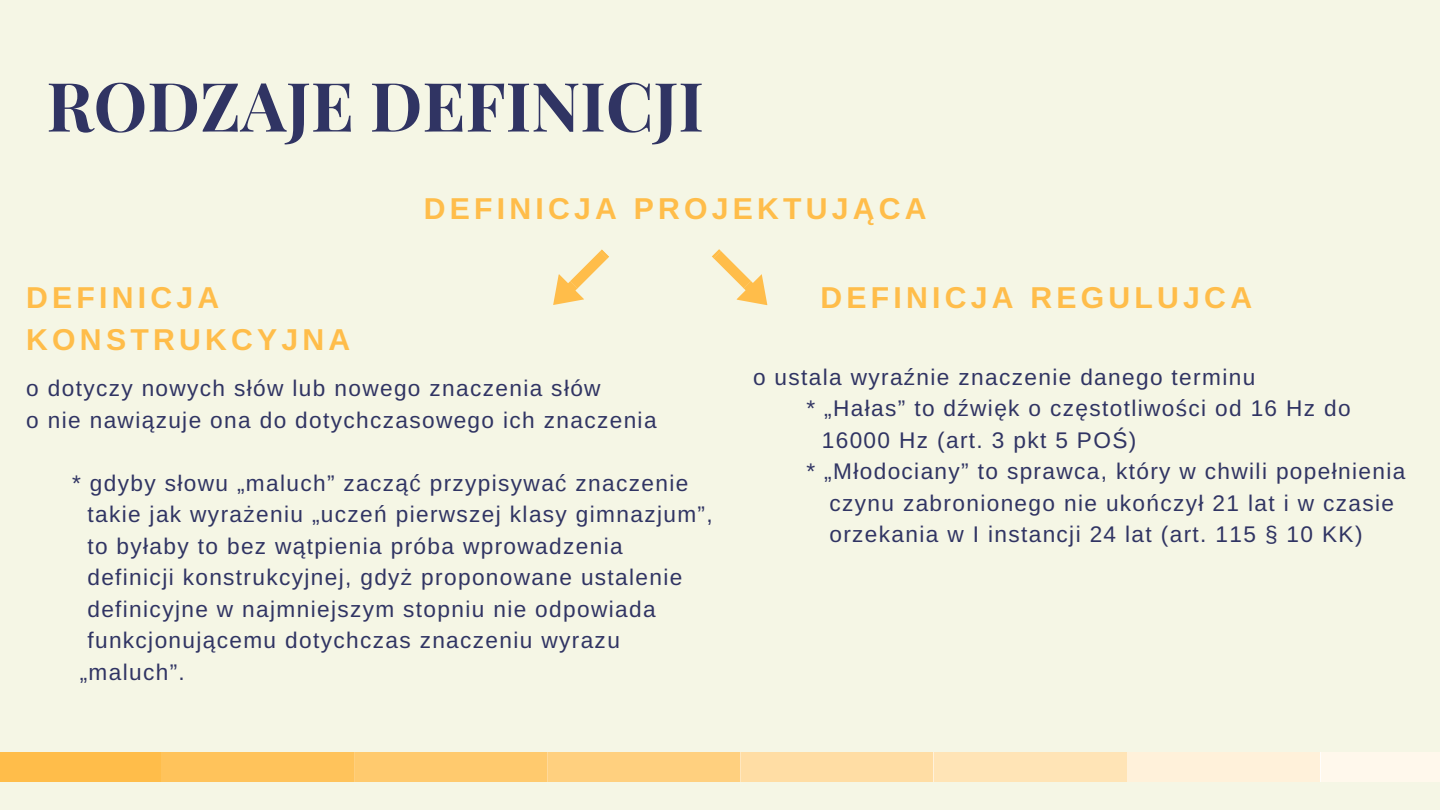
<style>
.page{position:relative;width:1440px;height:810px;background:#f5f6e5}
.page>*{position:absolute;margin:0;border:0;box-sizing:border-box;transform-origin:0 0}
.t1{font:700 67.9px "Playfair Display";color:#303463}
.t2{font:700 30.2px "Arimo";letter-spacing:.14em;color:#ffbd4a}
.t3{font:22.6px/31.5px "Arimo";letter-spacing:.06em;color:#303463}
.s1{font-family:"Liberation Sans"}
</style>
<div class="page">
<div style="left:0;top:752px;width:1440px;height:30px;background:#ffbd4a"></div>
<div style="left:741px;top:752px;width:193px;height:30px;background:#ffdda4"></div>
<div style="left:1127px;top:752px;width:193px;height:30px;background:#fff1da"></div>
<div style="left:354px;top:752px;width:193px;height:30px;background:#ffca6e"></div>
<div style="left:1320px;top:752px;width:120px;height:30px;background:#fff8ec"></div>
<div style="left:934px;top:752px;width:193px;height:30px;background:#ffe4b6"></div>
<div style="left:547px;top:752px;width:194px;height:30px;background:#ffd07f"></div>
<div style="left:161px;top:752px;width:193px;height:30px;background:#ffc35b"></div>
<svg style="left:553px;top:249px;width:56px;height:56px"></svg>
<svg style="left:712px;top:249px;width:56px;height:57px"></svg>
<h1 class="t1" style="left:46px;top:58px;width:659px">RODZAJE DEFINICJI</h1>
<h2 class="t2" style="left:424px;top:192px;width:505px">DEFINICJA PROJEKTUJ<span class="s1">Ą</span>CA</h2>
<h2 class="t2" style="left:26px;top:280px;width:195px">DEFINICJA</h2>
<h2 class="t2" style="left:820px;top:280px;width:433px">DEFINICJA REGULUJCA</h2>
<h2 class="t2" style="left:26px;top:322px;width:326px">KONSTRUKCYJNA</h2>
<p class="t3" style="left:26px;top:372px;width:632px">o dotyczy nowych s<span class="s1">ł</span>ów lub nowego znaczenia s<span class="s1">ł</span>ów<br>o nie nawi<span class="s1">ą</span>zuje ona do dotychczasowego ich znaczenia</p>
<p class="t3" style="left:72px;top:467px;width:618px">* gdyby s<span class="s1">ł</span>owu „maluch” zacz<span class="s1">ąć</span> przypisywa<span class="s1">ć</span> znaczenie</p>
<p class="t3" style="left:87px;top:498px;width:627px">takie jak wyra<span class="s1">ż</span>eniu „ucze<span class="s1">ń</span> pierwszej klasy gimnazjum”,</p>
<p class="t3" style="left:87px;top:530px;width:537px">to by<span class="s1">ł</span>aby to bez w<span class="s1">ą</span>tpienia próba wprowadzenia</p>
<p class="t3" style="left:87px;top:561px;width:597px">definicji konstrukcyjnej, gdy<span class="s1">ż</span> proponowane ustalenie</p>
<p class="t3" style="left:87px;top:593px;width:570px">definicyjne w najmniejszym stopniu nie odpowiada</p>
<p class="t3" style="left:87px;top:624px;width:534px">funkcjonuj<span class="s1">ą</span>cemu dotychczas znaczeniu wyrazu</p>
<p class="t3" style="left:80px;top:656px;width:107px">„maluch”.</p>
<p class="t3" style="left:753px;top:361px;width:504px">o ustala wyra<span class="s1">ź</span>nie znaczenie danego terminu</p>
<p class="t3" style="left:807px;top:393px;width:546px">* „Ha<span class="s1">ł</span>as” to d<span class="s1">ź</span>wi<span class="s1">ę</span>k o cz<span class="s1">ę</span>stotliwo<span class="s1">ś</span>ci od 16 Hz do</p>
<p class="t3" style="left:822px;top:424px;width:316px">16000 Hz (art. 3 pkt 5 PO<span class="s1">Ś</span>)</p>
<p class="t3" style="left:807px;top:456px;width:600px">* „M<span class="s1">ł</span>odociany” to sprawca, który w chwili pope<span class="s1">ł</span>nienia</p>
<p class="t3" style="left:829px;top:487px;width:566px">czynu zabronionego nie uko<span class="s1">ń</span>czy<span class="s1">ł</span> 21 lat i w czasie</p>
<p class="t3" style="left:829px;top:519px;width:535px">orzekania w I instancji 24 lat (art. 115 § 10 KK)</p>
</div>
